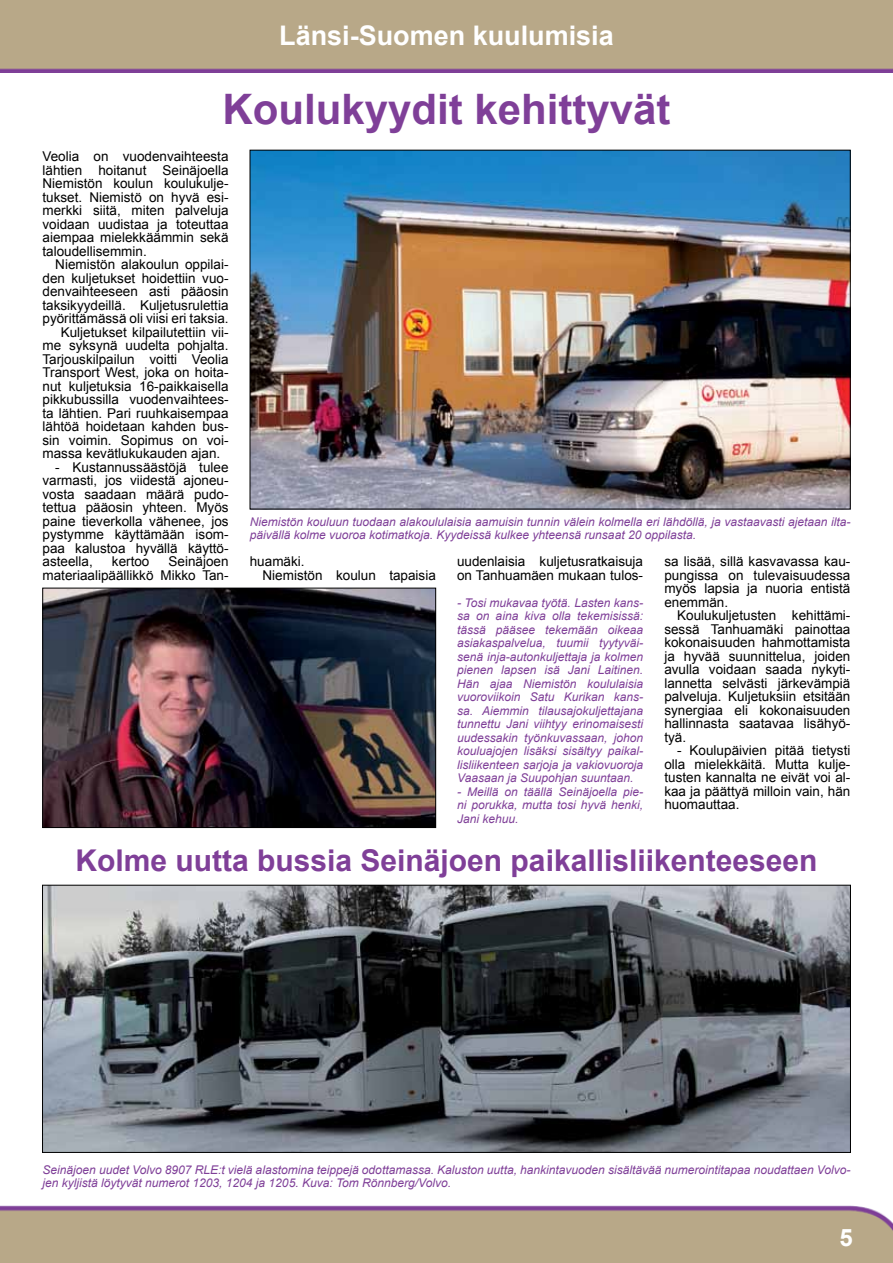
<style>
.page{position:relative;width:893px;height:1263px;background:#fff}
.page>*{position:absolute;margin:0;border:0;box-sizing:border-box;transform-origin:0 0}
.t1{font:700 42px "Arial";color:#7f3f98}
.t2{font:700 30px "Arial";color:#7f3f98}
.t3{font:700 27px "Arial";color:#fff}
.t4{font:700 24px "Arial";color:#fff}
.t5{font:13.5px/13.5px "Arial";color:#000;text-align:justify}
.t6{font:italic 12px/13.5px "Arial";color:#7f3f98}
</style>
<div class="page">
<div style="left:0;top:0;width:893px;height:73px;background:#b8a888"></div>
<img style="left:0;top:1205px;width:893px;height:58px">
<img style="left:44px;top:887px;width:805px;height:263px">
<img style="left:252px;top:152px;width:596px;height:355px">
<img style="left:45px;top:590px;width:389px;height:236px">
<div style="left:43px;top:588px;width:393px;height:240px;border:1px solid #000"></div>
<h3 class="t3" style="left:279px;top:18px;width:336px">Länsi-Suomen kuulumisia</h3>
<h1 class="t1" style="left:222px;top:81px;width:450px">Koulukyydit kehittyvät</h1>
<p class="t5" style="left:43px;top:150px;width:188px">Veolia on vuodenvaihteesta lähtien hoitanut Seinäjoella Niemistön koulun koulukulje&shy;tukset. Niemistö on hyvä esi&shy;merkki siitä, miten palveluja voidaan uudistaa ja toteuttaa aiempaa mielekkäämmin sekä taloudellisemmin.</p>
<p class="t5" style="left:55px;top:258px;width:175px">Niemistön alakoulun oppilai-</p>
<p class="t5" style="left:43px;top:271px;width:188px">den kuljetukset hoidettiin vuo-</p>
<p class="t5" style="left:43px;top:285px;width:188px">denvaihteeseen asti pääosin</p>
<p class="t5" style="left:43px;top:298px;width:188px">taksikyydeillä. Kuljetusrulettia</p>
<p class="t5" style="left:43px;top:312px;width:188px">pyörittämässä oli viisi eri taksia.</p>
<p class="t5" style="left:61px;top:325px;width:169px">Kuljetukset kilpailutettiin vii-</p>
<p class="t5" style="left:43px;top:339px;width:188px">me syksynä uudelta pohjalta.</p>
<p class="t5" style="left:43px;top:352px;width:188px">Tarjouskilpailun voitti Veolia</p>
<p class="t5" style="left:43px;top:366px;width:188px">Transport West, joka on hoita-</p>
<p class="t5" style="left:43px;top:379px;width:188px">nut kuljetuksia 16-paikkaisella</p>
<p class="t5" style="left:43px;top:393px;width:188px">pikkubussilla vuodenvaihtees-</p>
<p class="t5" style="left:43px;top:406px;width:188px">ta lähtien. Pari ruuhkaisempaa</p>
<p class="t5" style="left:43px;top:420px;width:188px">lähtöä hoidetaan kahden bus-</p>
<p class="t5" style="left:43px;top:433px;width:188px">sin voimin. Sopimus on voi-</p>
<p class="t5" style="left:43px;top:447px;width:179px">massa kevätlukukauden ajan.</p>
<p class="t5" style="left:43px;top:460px;width:188px;text-indent:13px">- Kustannussäästöjä tulee varmasti, jos viidestä ajoneu&shy;vosta saadaan määrä pudo&shy;tettua pääosin yhteen. Myös paine tieverkolla vähenee, jos pystymme käyttämään isom&shy;paa kalustoa hyvällä käyttö&shy;asteella,</p>
<p class="t6" style="left:250px;top:515px;width:602px">Niemistön kouluun tuodaan alakoululaisia aamuisin tunnin välein kolmella eri lähdöllä, ja vastaavasti ajetaan ilta&shy;päivällä kolme vuoroa kotimatkoja. Kyydeissä kulkee yhteensä runsaat 20 oppilasta.</p>
<p class="t5" style="left:43px;top:555px;width:188px;text-align:right">Seinäjoen<br>materiaalipäällikkö Mikko Tan-</p>
<p class="t5" style="left:263px;top:555px;width:175px;text-indent:-13px">huamäki.<br>Niemistön koulun tapaisia</p>
<p class="t5" style="left:457px;top:555px;width:188px">uudenlaisia kuljetusratkaisuja on Tanhuamäen mukaan tulos-</p>
<p class="t5" style="left:664px;top:555px;width:188px">sa lisää, sillä kasvavassa kau&shy;pungissa on tulevaisuudessa myös lapsia ja nuoria entistä enemmän.</p>
<p class="t5" style="left:664px;top:609px;width:188px;text-indent:13px">Koulukuljetusten kehittämi&shy;sessä Tanhuamäki painottaa kokonaisuuden hahmottamista ja hyvää suunnittelua, joiden avulla voidaan saada nykyti&shy;lannetta selvästi järkevämpiä palveluja. Kuljetuksiin etsitään synergiaa eli kokonaisuuden hallinnasta saatavaa lisähyö&shy;tyä.</p>
<p class="t5" style="left:664px;top:744px;width:188px;text-indent:13px">- Koulupäivien pitää tietysti olla mielekkäitä. Mutta kulje&shy;tusten kannalta ne eivät voi al&shy;kaa ja päättyä milloin vain, hän huomauttaa.</p>
<p class="t5" style="left:112px;top:555px;width:39px">kertoo</p>
<p class="t6" style="left:457px;top:596px;width:188px;text-align:justify">- Tosi mukavaa työtä. Lasten kans&shy;sa on aina kiva olla tekemisissä: tässä pääsee tekemään oikeaa asiakaspalvelua, tuumii tyytyväi&shy;senä inja-autonkuljettaja ja kolmen pienen lapsen isä Jani Laitinen.<br>Hän ajaa Niemistön koululaisia vuoroviikoin Satu Kurikan kans&shy;sa. Aiemmin tilausajokuljettajana tunnettu Jani viihtyy erinomaisesti uudessakin työnkuvassaan, johon kouluajojen lisäksi sisältyy paikal&shy;lisliikenteen sarjoja ja vakiovuoroja Vaasaan ja Suupohjan suuntaan.</p>
<p class="t6" style="left:457px;top:785px;width:188px;text-align:justify">- Meillä on täällä Seinäjoella pie&shy;ni porukka, mutta tosi hyvä henki, Jani kehuu.</p>
<h2 class="t2" style="left:75px;top:840px;width:743px">Kolme uutta bussia Seinäjoen paikallisliikenteeseen</h2>
<p class="t6" style="left:43px;top:1163px;width:809px">Seinäjoen uudet Volvo 8907 RLE:t vielä alastomina teippejä odottamassa. Kaluston uutta, hankintavuoden sisältävää numerointitapaa noudattaen Volvo&shy;jen kyljistä löytyvät numerot 1203, 1204 ja 1205. Kuva: Tom Rönnberg/Volvo.</p>
<h3 class="t4" style="left:839px;top:1222px;width:15px">5</h3>
</div>
